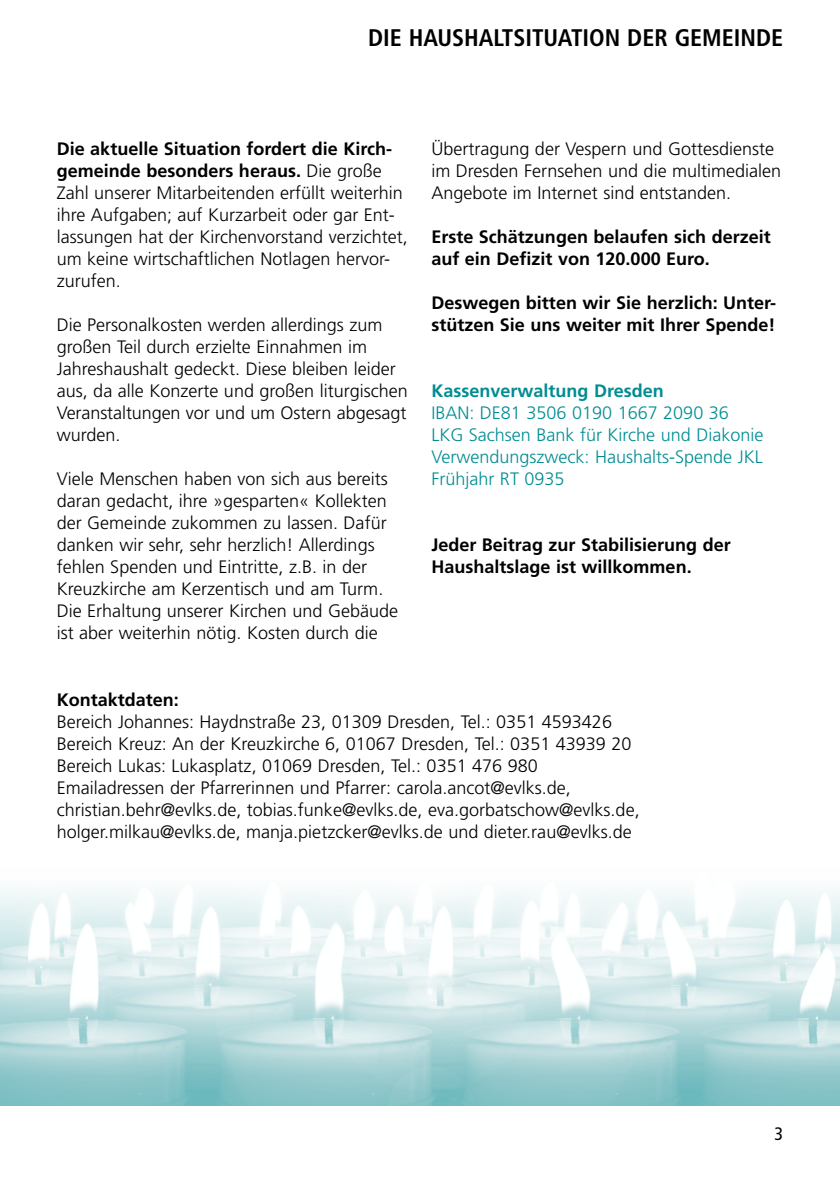
<style>
.page{position:relative;width:840px;height:1191px;background:#fff}
.page>*{position:absolute;margin:0;border:0;box-sizing:border-box;transform-origin:0 0}
.t1{font:700 condensed 24px "Frutiger LT";color:#000}
.t2{font:300 18px/22px "Frutiger LT";color:#000}
.t3{font:700 18px/22px "Frutiger LT";color:#000}
.t4{font:300 18px/22px "Frutiger LT";color:#008d92}
.t5{font:700 18px "Frutiger LT";color:#008d92}
.t6{font:condensed 18px "Frutiger LT";color:#000}
.s1{font-weight:700}
</style>
<div class="page">
<img style="left:0;top:889px;width:839px;height:217px">
<h1 class="t1" style="left:368px;top:24px;width:416px">DIE HAUSHALTSITUATION DER GEMEINDE</h1>
<p class="t2" style="left:57px;top:138px;width:352px"><span class="s1">Die aktuelle Situation fordert die Kirch&shy;gemeinde besonders heraus.</span> Die große Zahl unserer Mitarbeitenden erfüllt weiterhin ihre Aufgaben; auf Kurzarbeit oder gar Ent&shy;lassungen hat der Kirchenvorstand verzichtet, um keine wirtschaftlichen Notlagen hervor&shy;zurufen.</p>
<p class="t2" style="left:57px;top:314px;width:352px">Die Personalkosten werden allerdings zum großen Teil durch erzielte Einnahmen im Jahreshaushalt gedeckt. Diese bleiben leider aus, da alle Konzerte und großen liturgischen Veranstaltungen vor und um Ostern abgesagt wurden.</p>
<p class="t2" style="left:57px;top:468px;width:342px">Viele Menschen haben von sich aus bereits daran gedacht, ihre »gesparten« Kollekten der Gemeinde zukommen zu lassen. Dafür danken wir sehr, sehr herzlich! Allerdings fehlen Spenden und Eintritte, z.B. in der Kreuzkirche am Kerzentisch und am Turm.<br>Die Erhaltung unserer Kirchen und Gebäude ist aber weiterhin nötig. Kosten durch die</p>
<p class="t2" style="left:431px;top:138px;width:351px">Übertragung der Vespern und Gottesdienste im Dresden Fernsehen und die multimedialen<br>Angebote im Internet sind entstanden.</p>
<p class="t3" style="left:431px;top:226px;width:341px">Erste Schätzungen belaufen sich derzeit auf ein Defizit von 120.000 Euro.</p>
<p class="t3" style="left:431px;top:292px;width:346px">Deswegen bitten wir Sie herzlich: Unter&shy;stützen Sie uns weiter mit Ihrer Spende!</p>
<p class="t5" style="left:431px;top:380px;width:234px">Kassenverwaltung Dresden</p>
<p class="t4" style="left:431px;top:402px;width:333px">IBAN: DE81 3506 0190 1667 2090 36<br>LKG Sachsen Bank für Kirche und Diakonie<br>Verwendungszweck: Haushalts-Spende JKL<br>Frühjahr RT 0935</p>
<p class="t3" style="left:431px;top:534px;width:301px">Jeder Beitrag zur Stabilisierung der<br>Haushaltslage ist willkommen.</p>
<p class="t3" style="left:57px;top:688px;width:124px">Kontaktdaten:</p>
<p class="t2" style="left:57px;top:710px;width:584px">Bereich Johannes: Haydnstraße 23, 01309 Dresden, Tel.: 0351 4593426<br>Bereich Kreuz: An der Kreuzkirche 6, 01067 Dresden, Tel.: 0351 43939 20<br>Bereich Lukas: Lukasplatz, 01069 Dresden, Tel.: 0351 476 980<br>Emailadressen der Pfarrerinnen und Pfarrer: carola.ancot@evlks.de, christian.behr@evlks.de, tobias.funke@evlks.de, eva.gorbatschow@evlks.de, holger.milkau@evlks.de, manja.pietzcker@evlks.de und dieter.rau@evlks.de</p>
<p class="t6" style="left:774px;top:1123px;width:10px">3</p>
</div>
